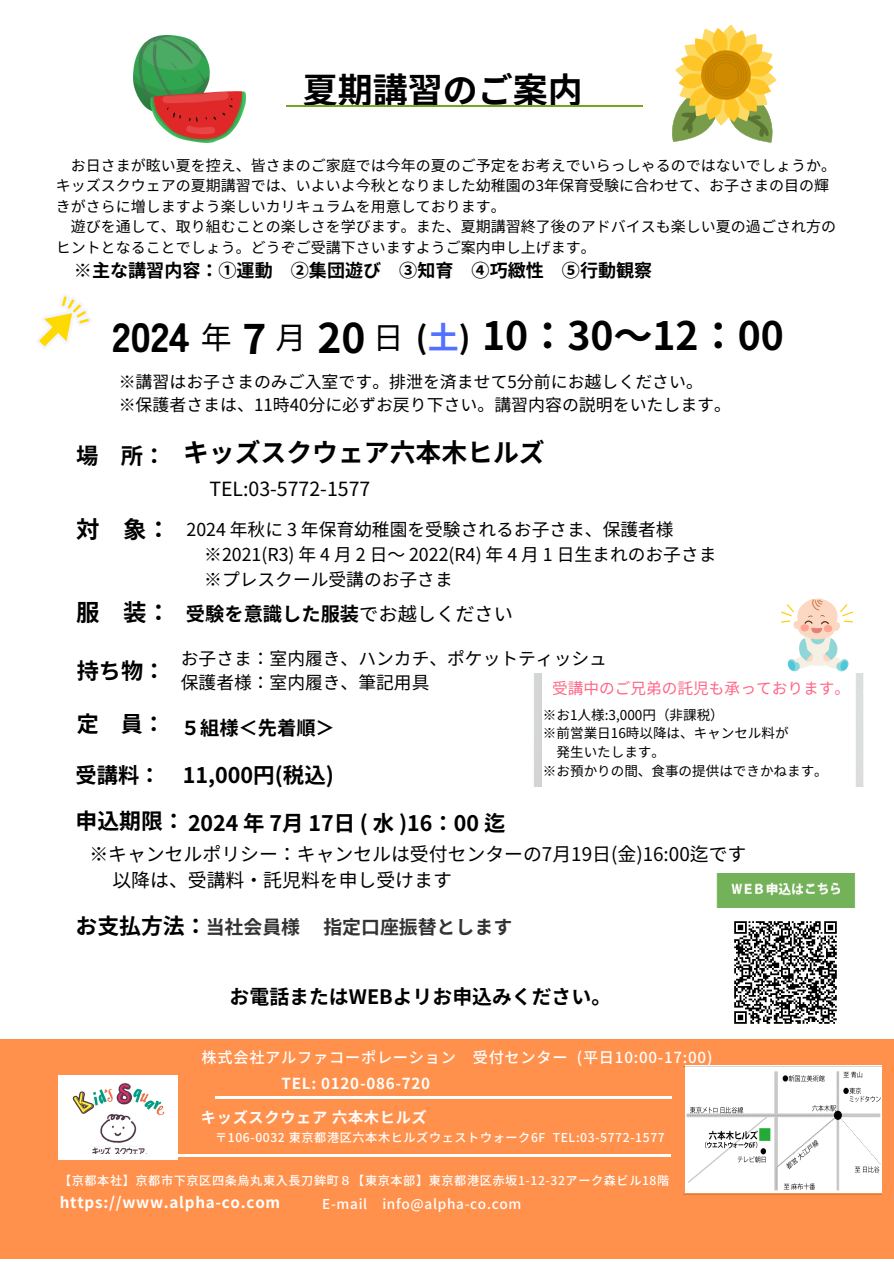
<style>
.page{position:relative;width:894px;height:1264px;background:#fff}
.page>*{position:absolute;margin:0;border:0;box-sizing:border-box;transform-origin:0 0}
.t1{font:900 40.8px "Tsunagi Gothic";color:#000}
.t2{font:700 40.8px "Noto Sans JP";color:#000}
.t3{font:700 40.65px "Noto Sans JP";color:#000}
.t4{font:700 39.15px "Noto Sans JP";color:#000}
.t5{font:700 34.95px "Noto Sans JP";color:#000}
.t6{font:30.9px "Noto Sans JP";color:#000}
.t7{font:700 30.9px "Noto Sans JP";color:#000}
.t8{font:700 25.8px "Noto Sans JP";color:#000}
.t9{font:700 23.4px "Noto Sans JP";color:#000}
.t10{font:700 22.35px "Noto Sans JP";color:#000}
.t11{font:700 22.2px "Noto Sans JP";color:#000}
.t12{font:700 22.05px "Noto Sans JP";color:#000}
.t13{font:700 21.9px "Noto Sans JP";color:#000}
.t14{font:700 21.45px "Noto Sans JP";color:#000}
.t15{font:700 21.3px "Noto Sans JP";color:#000}
.t16{font:700 19.8px "Noto Sans JP";color:#000}
.t17{font:19.5px "Noto Sans JP";color:#000}
.t18{font:700 19.2px "Noto Sans JP";color:#000}
.t19{font:18.9px "Noto Sans JP";color:#000}
.t20{font:700 18.9px "Noto Sans JP";color:#333}
.t21{font:700 18px "Noto Sans JP";color:#000}
.t22{font:17.7px "Noto Sans JP";color:#000}
.t23{font:16.95px "Noto Sans JP";color:#000}
.t24{font:15.6px "Noto Sans JP";color:#ff6686}
.t25{font:700 15.15px "Noto Sans JP";letter-spacing:.05em;color:#fff}
.t26{font:500 15.15px "Noto Sans JP";letter-spacing:.05em;color:#fff}
.t27{font:15px/20.4px "Noto Sans JP";color:#000}
.t28{font:500 13.65px "Noto Sans JP";letter-spacing:.05em;color:#fff}
.t29{font:13.5px "Noto Sans JP";color:#000}
.t30{font:500 12.15px "Noto Sans JP";letter-spacing:.05em;color:#fff}
.s1{color:#5271ff}
.s2{font-weight:400}
.s3{font-size:21.9px}
</style>
<div class="page">
<svg style="left:781px;top:598px;width:71px;height:73px"></svg>
<img style="left:716px;top:873px;width:140px;height:34px">
<svg style="left:38px;top:296px;width:52px;height:51px"></svg>
<div style="left:0;top:1039px;width:893px;height:219px;background:#ff914d"></div>
<img style="left:58px;top:1075px;width:120px;height:83px">
<img style="left:66px;top:1075px;width:105px;height:82px">
<img style="left:683px;top:1066px;width:198px;height:127px">
<hr style="left:215px;top:1096px;width:456px;height:2px;background:#fff">
<hr style="left:64px;top:1153px;width:456px;height:3px;background:#fff">
<hr style="left:214px;top:1153px;width:457px;height:3px;background:#fff">
<hr style="left:286px;top:105px;width:356px;height:1px;background:#70a624">
<svg style="left:672px;top:25px;width:104px;height:118px"></svg>
<img style="left:134px;top:36px;width:111px;height:106px">
<img style="left:734px;top:921px;width:103px;height:103px">
<p class="t5" style="left:303px;top:63px;width:281px">夏期講習のご案内</p>
<p class="t27" style="left:71px;top:154px;width:766px">お日さまが眩い夏を控え、皆さまのご家庭では今年の夏のご予定をお考えでいらっしゃるのではないでしょうか。</p>
<p class="t27" style="left:56px;top:175px;width:774px">キッズスクウェアの夏期講習では、いよいよ今秋となりました幼稚園の3年保育受験に合わせて、お子さまの目の輝きがさらに増しますよう楽しいカリキュラムを用意しております。</p>
<p class="t27" style="left:56px;top:216px;width:781px;text-indent:15px">遊びを通して、取り組むことの楽しさを学びます。また、夏期講習終了後のアドバイスも楽しい夏の過ごされ方のヒントとなることでしょう。どうぞご受講下さいますようご案内申し上げます。</p>
<p class="t21" style="left:74px;top:256px;width:579px">※主な講習内容：①運動 ②集団遊び ③知育 ④巧緻性 ⑤行動観察</p>
<h5 class="t1" style="left:112px;top:316px;width:79px">2024</h5>
<h5 class="t6" style="left:201px;top:313px;width:32px">年</h5>
<h5 class="t3" style="left:242px;top:307px;width:25px">7</h5>
<h5 class="t6" style="left:275px;top:313px;width:26px">月</h5>
<p class="t2" style="left:317px;top:306px;width:50px">20</p>
<p class="t6" style="left:372px;top:313px;width:22px">日</p>
<p class="t7" style="left:416px;top:313px;width:56px">(<span class="s1">土</span>)</p>
<p class="t4" style="left:482px;top:305px;width:303px">10：30～12：00</p>
<p class="t23" style="left:119px;top:368px;width:585px">※講習はお子さまのみご入室です。排泄を済ませて5分前にお越しください。</p>
<p class="t23" style="left:119px;top:392px;width:613px">※保護者さまは、11時40分に必ずお戻り下さい。講習内容の説明をいたします。</p>
<h5 class="t10" style="left:76px;top:438px;width:91px">場 所：</h5>
<h4 class="t9" style="left:76px;top:511px;width:95px">対 象：</h4>
<h6 class="t9" style="left:76px;top:594px;width:95px">服 装：</h6>
<p class="t11" style="left:77px;top:652px;width:90px">持ち物：</p>
<p class="t12" style="left:77px;top:706px;width:90px">定 員：</p>
<p class="t15" style="left:75px;top:758px;width:87px">受講料：</p>
<p class="t8" style="left:183px;top:432px;width:363px">キッズスクウェア六本木ヒルズ</p>
<h4 class="t17" style="left:209px;top:473px;width:162px">TEL:03-5772-1577</h4>
<h3 class="t22" style="left:186px;top:515px;width:488px">2024 年秋に 3 年保育幼稚園を受験されるお子さま、保護者様</h3>
<p class="t22" style="left:204px;top:540px;width:513px">※2021(R3) 年 4 月 2 日～ 2022(R4) 年 4 月 1 日生まれのお子さま</p>
<p class="t22" style="left:204px;top:565px;width:250px">※プレスクール受講のお子さま</p>
<p class="t18" style="left:186px;top:599px;width:328px">受験を意識した服装<span class="s2">でお越しください</span></p>
<p class="t22" style="left:181px;top:644px;width:427px">お子さま：室内履き、ハンカチ、ポケットティッシュ</p>
<p class="t22" style="left:181px;top:669px;width:250px">保護者様：室内履き、筆記用具</p>
<h1 class="t24" style="left:552px;top:676px;width:299px">受講中のご兄弟の託児も承っております。</h1>
<h1 class="t29" style="left:543px;top:704px;width:182px">※お1人様:3,000円（非課税）</h1>
<p class="t29" style="left:543px;top:722px;width:247px">※前営業日 16時以降は、キャンセル料が</p>
<p class="t29" style="left:556px;top:741px;width:110px">発生いたします。</p>
<p class="t29" style="left:543px;top:760px;width:286px">※お預かりの間、食事の提供はできかねます。</p>
<p class="t18" style="left:181px;top:713px;width:155px">５組様＜先着順＞</p>
<h4 class="t14" style="left:183px;top:758px;width:153px">11,000円(税込)</h4>
<p class="t14" style="left:75px;top:805px;width:431px"><span class="s3">申込期限：</span>2024 年 7月 17日 ( 水 )16：00 迄</p>
<p class="t19" style="left:89px;top:839px;width:658px">※キャンセルポリシー：キャンセルは受付センターの7月 19日 (金)16:00迄です</p>
<h2 class="t19" style="left:112px;top:865px;width:341px">以降は、受講料・託児料を申し受けます</h2>
<p class="t13" style="left:75px;top:908px;width:133px">お支払方法：</p>
<h5 class="t20" style="left:206px;top:912px;width:308px">当社会員様 指定口座振替とします</h5>
<h5 class="t16" style="left:229px;top:980px;width:383px">お電話またはWEBよリお申込みください。</h5>
<p class="t26" style="left:201px;top:1045px;width:512px">株式会社アルファコーポレーション 受付センター (平日 10:00-17:00)</p>
<p class="t25" style="left:281px;top:1071px;width:150px">TEL: 0120-086-720</p>
<p class="t25" style="left:201px;top:1105px;width:227px">キッズスクウェア六本木ヒルズ</p>
<p class="t30" style="left:215px;top:1128px;width:451px">〒106-0032 東京都港区六本木ヒルズウェストウォーク6F TEL:03-5772-1577</p>
<h5 class="t30" style="left:59px;top:1170px;width:611px">【京都本社】京都市下京区四条烏丸東入長刀鉾町８【東京本部】東京都港区赤坂1-12-32アーク森ビル18階</h5>
<p class="t25" style="left:60px;top:1190px;width:222px">https://www.alpha-co.com</p>
<p class="t28" style="left:322px;top:1192px;width:201px">E-mail info@alpha-co.com</p>
</div>
